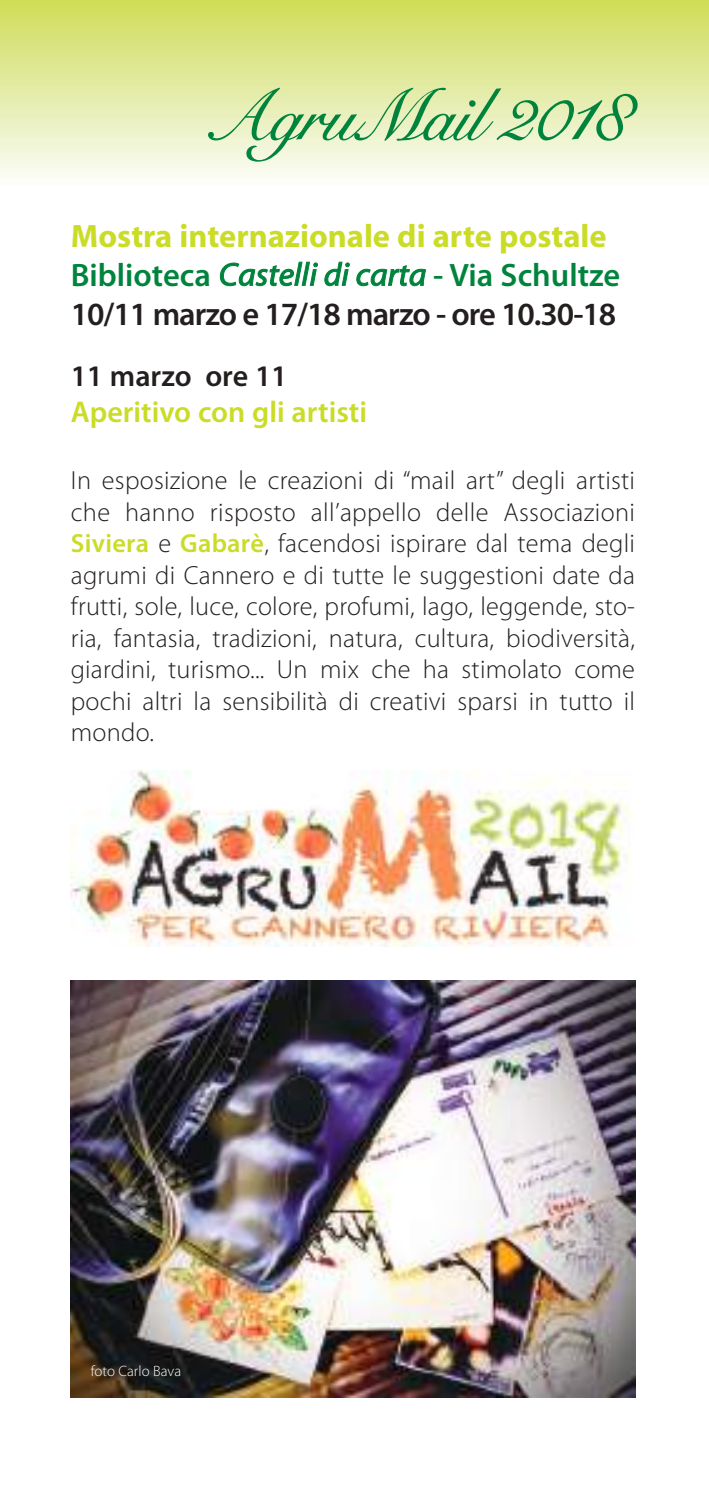
<style>
.page{position:relative;width:709px;height:1489px;background:#fff}
.page>*{position:absolute;margin:0;border:0;box-sizing:border-box;transform-origin:0 0}
.t1{font:italic 75px "Signet Roundhand";letter-spacing:-.035em;color:#00843d}
.t2{font:600 32.5px/39px "Myriad Pro";letter-spacing:-.02em;color:#241f1f}
.t3{font:700 32.5px "Myriad";color:#cadc26}
.t4{font:600 30px "Myriad Pro";color:#cadc26}
.t5{font:600 30px "Myriad Pro";color:#241f1f}
.t6{font:300 26.25px/31.5px "Myriad Pro";letter-spacing:.01em;color:#241f1f;text-align:justify}
.t7{font:300 15px "Myriad Pro";color:#fff}
.s1{color:#00843d}
.s2{font-family:"Myriad Web Pro";font-weight:400;font-style:italic;color:#00843d}
.s3{font-weight:600;color:#cadc26}
</style>
<div class="page">
<img style="left:0;top:0;width:709px;height:178px">
<img style="left:71px;top:770px;width:560px;height:176px">
<img style="left:71px;top:980px;width:564px;height:417px">
<h1 class="t1" style="left:195px;top:72px;width:427px">AgruMail 2018</h1>
<p class="t3" style="left:71px;top:223px;width:537px">Mostra internazionale di arte postale</p>
<p class="t2" style="left:71px;top:258px;width:551px"><span class="s1">Biblioteca</span> <span class="s2">Castelli di carta</span> <span class="s1">- Via Schultze<br></span>10/11 marzo e 17/18 marzo - ore 10.30-18</p>
<p class="t5" style="left:71px;top:364px;width:218px">11 marzo ore 11</p>
<p class="t4" style="left:71px;top:400px;width:298px">Aperitivo con gli artisti</p>
<p class="t6" style="left:71px;top:467px;width:565px">In esposizione le creazioni di “mail art” degli artisti che hanno risposto all’appello delle Associazioni <span class="s3">Siviera</span> e <span class="s3">Gabarè</span>, facendosi ispirare dal tema degli agrumi di Cannero e di tutte le suggestioni date da frutti, sole, luce, colore, profumi, lago, leggende, sto&shy;ria, fantasia, tradizioni, natura, cultura, biodiversità, giardini, turismo... Un mix che ha stimolato come pochi altri la sensibilità di creativi sparsi in tutto il mondo.</p>
<p class="t7" style="left:91px;top:1365px;width:92px">foto Carlo Bava</p>
</div>
